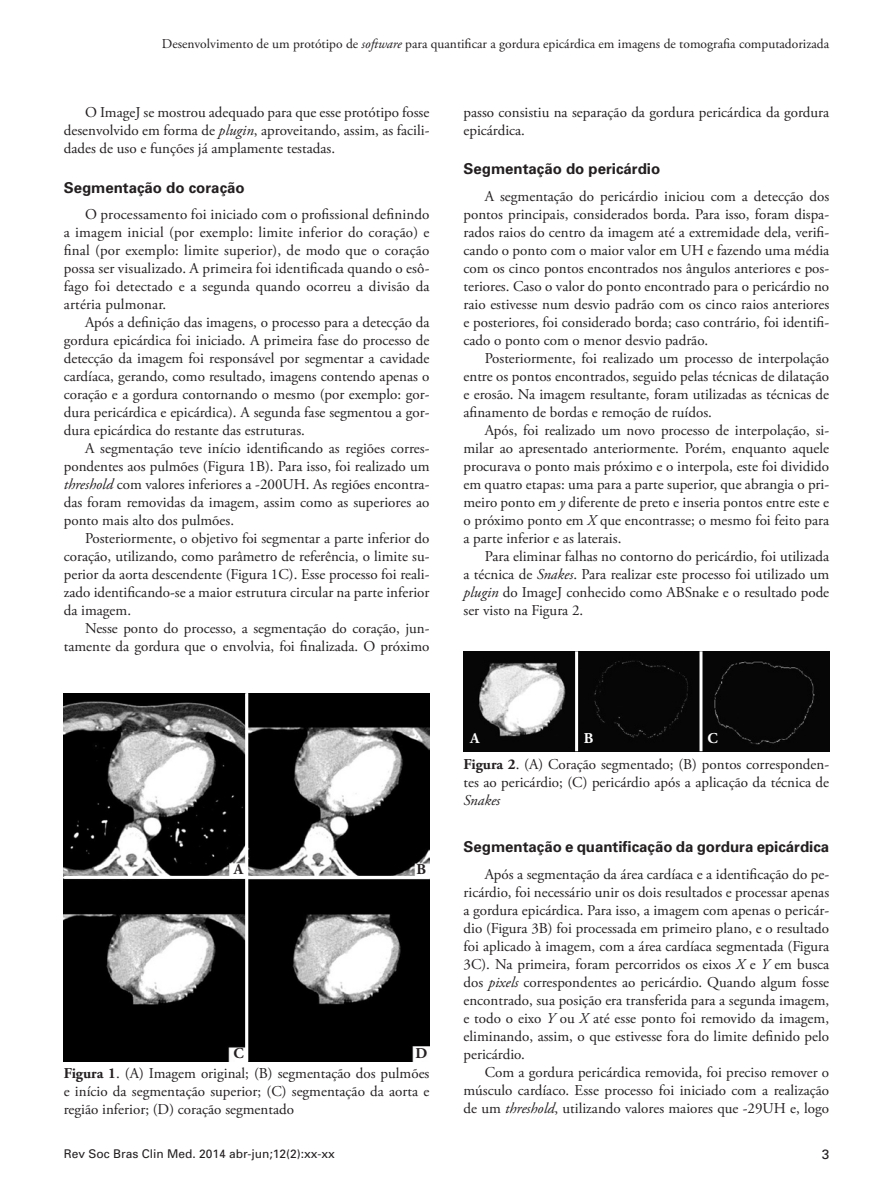
<style>
.page{position:relative;width:893px;height:1191px;background:#fff}
.page>*{position:absolute;margin:0;border:0;box-sizing:border-box;transform-origin:0 0}
.t1{font:15px/18px "Adobe Garamond Pro";color:#231f20;text-align:justify}
.t2{font:700 15px "Univers";color:#231f20}
.t3{font:italic 15px "Adobe Garamond Pro";color:#231f20}
.t4{font:700 15px "Adobe Garamond Pro";color:#231f20}
.t5{font:700 15px "Adobe Garamond Pro";color:#fff}
.t6{font:13.5px "Adobe Garamond Pro";color:#231f20}
.t7{font:13.5px "Univers";color:#231f20}
.t8{font:12px "Univers";color:#231f20}
.s1{font-style:italic}
.s2{font-weight:700}
.s3{font-weight:700;color:#fff}
</style>
<div class="page">
<img style="left:64px;top:693px;width:365px;height:368px">
<hr style="left:245px;top:693px;width:3px;height:368px;background:#fff">
<hr style="left:64px;top:876px;width:365px;height:3px;background:#fff">
<img style="left:463px;top:651px;width:366px;height:100px">
<hr style="left:575px;top:651px;width:3px;height:100px;background:#fff">
<hr style="left:699px;top:651px;width:3px;height:100px;background:#fff">
<p class="t6" style="left:162px;top:36px;width:669px">Desenvolvimento de um protótipo de <span class="s1">software</span> para quantificar a gordura epicárdica em imagens de tomografia computadorizada</p>
<p class="t1" style="left:64px;top:104px;width:367px;text-indent:21px">O ImageJ se mostrou adequado para que esse protótipo fosse desenvolvido em forma de <span class="s1">plugin</span>, aproveitando, assim, as facili&shy;dades de uso e funções já amplamente testadas.</p>
<p class="t2" style="left:64px;top:177px;width:182px">Segmentação do coração</p>
<p class="t1" style="left:64px;top:206px;width:367px;text-indent:21px">O processamento foi iniciado com o profissional definindo a imagem inicial (por exemplo: limite inferior do coração) e final (por exemplo: limite superior), de modo que o coração possa ser visualizado. A primeira foi identificada quando o esô&shy;fago foi detectado e a segunda quando ocorreu a divisão da artéria pulmonar.</p>
<p class="t1" style="left:64px;top:314px;width:367px;text-indent:21px">Após a definição das imagens, o processo para a detecção da gordura epicárdica foi iniciado. A primeira fase do processo de detecção da imagem foi responsável por segmentar a cavidade cardíaca, gerando, como resultado, imagens contendo apenas o coração e a gordura contornando o mesmo (por exemplo: gor&shy;dura pericárdica e epicárdica). A segunda fase segmentou a gor&shy;dura epicárdica do restante das estruturas.</p>
<p class="t1" style="left:64px;top:440px;width:367px;text-indent:21px">A segmentação teve início identificando as regiões corres&shy;pondentes aos pulmões (Figura 1B). Para isso, foi realizado um <span class="s1">threshold</span> com valores inferiores a -200UH. As regiões encontra&shy;das foram removidas da imagem, assim como as superiores ao ponto mais alto dos pulmões.</p>
<p class="t1" style="left:64px;top:530px;width:367px;text-indent:21px">Posteriormente, o objetivo foi segmentar a parte inferior do coração, utilizando, como parâmetro de referência, o limite su&shy;perior da aorta descendente (Figura 1C). Esse processo foi reali&shy;zado identificando-se a maior estrutura circular na parte inferior da imagem.</p>
<p class="t1" style="left:64px;top:620px;width:367px;text-align:right">Nesse ponto do processo, a segmentação do coração, jun&shy;tamente da gordura que o envolvia, foi finalizada. O próximo</p>
<p class="t4" style="left:234px;top:861px;width:11px">A</p>
<p class="t4" style="left:233px;top:1044px;width:12px">C</p>
<p class="t4" style="left:417px;top:861px;width:11px">B</p>
<p class="t4" style="left:415px;top:1044px;width:13px">D</p>
<p class="t1" style="left:64px;top:1064px;width:367px"><span class="s2">Figura 1</span>. (A) Imagem original; (B) segmentação dos pulmões e início da segmentação superior; (C) segmentação da aorta e região inferior; (D) coração segmentado</p>
<p class="t1" style="left:463px;top:104px;width:367px">passo consistiu na separação da gordura pericárdica da gordura epicárdica.</p>
<p class="t2" style="left:463px;top:159px;width:198px">Segmentação do pericárdio</p>
<p class="t1" style="left:463px;top:188px;width:367px;text-indent:21px">A segmentação do pericárdio iniciou com a detecção dos pontos principais, considerados borda. Para isso, foram dispa&shy;rados raios do centro da imagem até a extremidade dela, verifi&shy;cando o ponto com o maior valor em UH e fazendo uma média com os cinco pontos encontrados nos ângulos anteriores e pos&shy;teriores. Caso o valor do ponto encontrado para o pericárdio no raio estivesse num desvio padrão com os cinco raios anteriores e posteriores, foi considerado borda; caso contrário, foi identifi&shy;cado o ponto com o menor desvio padrão.</p>
<p class="t1" style="left:463px;top:350px;width:367px;text-indent:21px">Posteriormente, foi realizado um processo de interpolação entre os pontos encontrados, seguido pelas técnicas de dilatação e erosão. Na imagem resultante, foram utilizadas as técnicas de afinamento de bordas e remoção de ruídos.</p>
<p class="t1" style="left:463px;top:422px;width:367px;text-indent:21px">Após, foi realizado um novo processo de interpolação, si&shy;milar ao apresentado anteriormente. Porém, enquanto aquele procurava o ponto mais próximo e o interpola, este foi dividido em quatro etapas: uma para a parte superior, que abrangia o pri&shy;meiro ponto em <span class="s1">y</span> diferente de preto e inseria pontos entre este e o próximo ponto em <span class="s1">X</span> que encontrasse; o mesmo foi feito para a parte inferior e as laterais.</p>
<p class="t1" style="left:463px;top:548px;width:367px;text-indent:21px">Para eliminar falhas no contorno do pericárdio, foi utilizada a técnica de <span class="s1">Snakes</span>. Para realizar este processo foi utilizado um <span class="s1">plugin</span> do ImageJ conhecido como ABSnake e o resultado pode ser visto na Figura 2.</p>
<p class="t1" style="left:463px;top:726px;width:367px;line-height:25.5px;text-indent:244px"><span class="s3">C<br></span><span class="s2">Figura 2</span>. (A) Coração segmentado; (B) pontos corresponden-</p>
<p class="t1" style="left:463px;top:773px;width:367px">tes ao pericárdio; (C) pericárdio após a aplicação da técnica de</p>
<p class="t3" style="left:463px;top:791px;width:38px">Snakes</p>
<p class="t2" style="left:463px;top:837px;width:367px">Segmentação e quantificação da gordura epicárdica</p>
<p class="t1" style="left:463px;top:865px;width:367px;text-indent:21px">Após a segmentação da área cardíaca e a identificação do pe&shy;ricárdio, foi necessário unir os dois resultados e processar apenas a gordura epicárdica. Para isso, a imagem com apenas o pericár&shy;dio (Figura 3B) foi processada em primeiro plano, e o resultado foi aplicado à imagem, com a área cardíaca segmentada (Figura 3C). Na primeira, foram percorridos os eixos <span class="s1">X</span> e <span class="s1">Y</span> em busca dos <span class="s1">pixels</span> correspondentes ao pericárdio. Quando algum fosse encontrado, sua posição era transferida para a segunda imagem, e todo o eixo <span class="s1">Y</span> ou <span class="s1">X</span> até esse ponto foi removido da imagem, eliminando, assim, o que estivesse fora do limite definido pelo pericárdio.</p>
<p class="t1" style="left:463px;top:1063px;width:367px;text-indent:21px">Com a gordura pericárdica removida, foi preciso remover o músculo cardíaco. Esse processo foi iniciado com a realização de um <span class="s1">threshold</span>, utilizando valores maiores que -29UH e, logo</p>
<p class="t5" style="left:470px;top:729px;width:11px">A</p>
<p class="t5" style="left:584px;top:729px;width:11px">B</p>
<p class="t8" style="left:64px;top:1146px;width:272px">Rev Soc Bras Clin Med. 2014 abr-jun;12(2):xx-xx</p>
<p class="t7" style="left:822px;top:1146px;width:9px">3</p>
</div>
